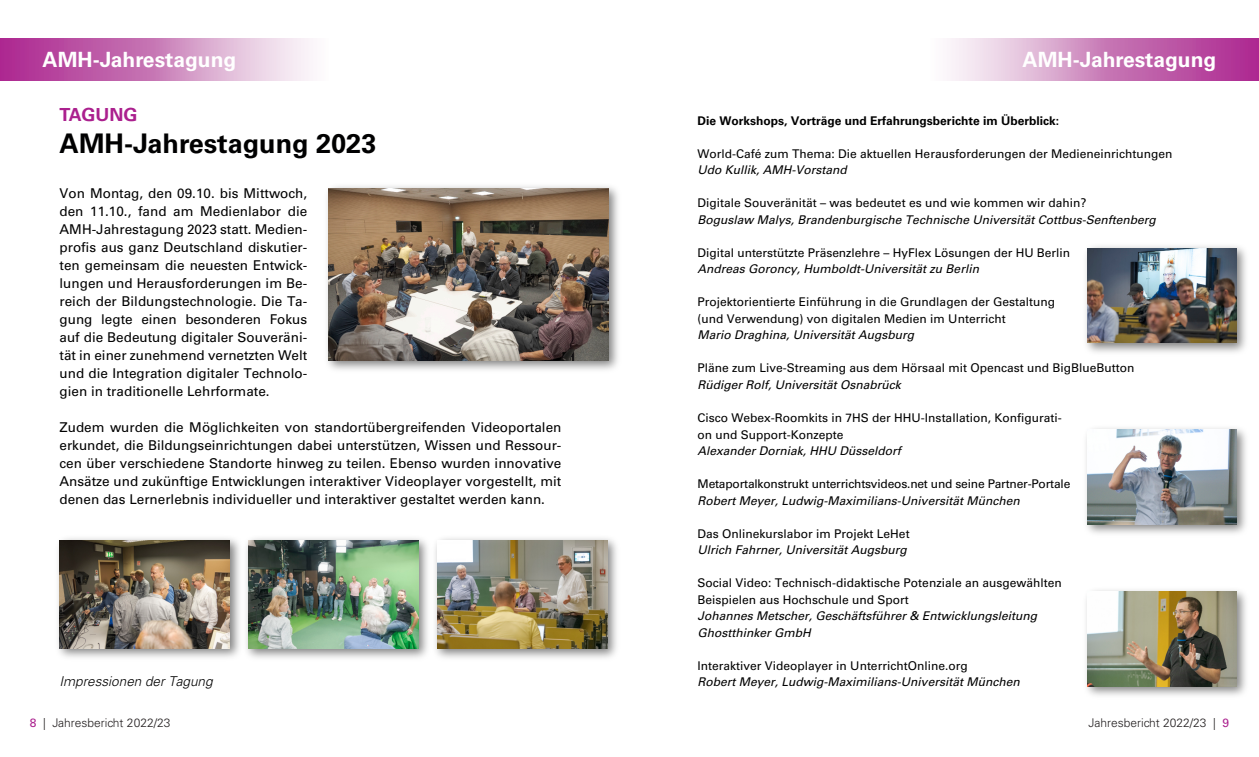
<style>
.page{position:relative;width:1259px;height:757px;background:#fff}
.page>*{position:absolute;margin:0;border:0;box-sizing:border-box;transform-origin:0 0}
.t1{font:700 27px "Univers LT Std";color:#000001}
.t2{font:700 21px "Univers LT Std";color:#fff}
.t3{font:700 18px "Univers LT Std";color:#ab208e}
.t4{font:13.5px/18px "Univers LT Std";color:#000001;text-align:justify}
.t5{font:italic 300 13.5px "Univers LT Std";color:#000001}
.t6{font:12px/16.5px "Univers LT Std";color:#000001}
.t7{font:italic 12px/16.5px "Univers LT Std";color:#000001}
.t8{font:700 12px "Univers LT Std";color:#000001}
.t9{font:300 12px "Univers LT Std";color:#231f20}
.s1{font-weight:400;color:#ab208e}
</style>
<div class="page">
<svg style="left:0;top:38px;width:310px;height:43px;background:#ce86be"></svg>
<svg style="left:950px;top:38px;width:309px;height:43px;background:#ce87be"></svg>
<img style="left:58px;top:538px;width:559px;height:120px">
<img style="left:60px;top:540px;width:170px;height:108px">
<img style="left:327px;top:186px;width:291px;height:184px">
<img style="left:328px;top:188px;width:280px;height:172px">
<img style="left:437px;top:540px;width:170px;height:108px">
<img style="left:1086px;top:246px;width:160px;height:107px">
<img style="left:1087px;top:248px;width:149px;height:95px">
<img style="left:1086px;top:428px;width:160px;height:106px">
<img style="left:1087px;top:430px;width:149px;height:94px">
<img style="left:1086px;top:590px;width:160px;height:106px">
<img style="left:1087px;top:592px;width:149px;height:94px">
<img style="left:248px;top:540px;width:170px;height:108px">
<h2 class="t2" style="left:43px;top:52px;width:195px">AMH-Jahrestagung</h2>
<h2 class="t2" style="left:1022px;top:52px;width:195px">AMH-Jahrestagung</h2>
<h3 class="t3" style="left:60px;top:108px;width:79px">TAGUNG</h3>
<h1 class="t1" style="left:60px;top:134px;width:318px">AMH-Jahrestagung 2023</h1>
<p class="t4" style="left:60px;top:186px;width:249px">Von Montag, den 09.10. bis Mittwoch, den 11.10., fand am Medienlabor die AMH-Jahrestagung 2023 statt. Medien&shy;profis aus ganz Deutschland diskutier&shy;ten gemeinsam die neuesten Entwick&shy;lungen und Herausforderungen im Be&shy;reich der Bildungstechnologie. Die Ta&shy;gung legte einen besonderen Fokus auf die Bedeutung digitaler Souveräni&shy;tät in einer zunehmend vernetzten Welt und die Integration digitaler Technolo&shy;gien in traditionelle Lehrformate.</p>
<p class="t4" style="left:60px;top:420px;width:503px">Zudem wurden die Möglichkeiten von standortübergreifenden Videoportalen erkundet, die Bildungseinrichtungen dabei unterstützen, Wissen und Ressour&shy;cen über verschiedene Standorte hinweg zu teilen. Ebenso wurden innovative Ansätze und zukünftige Entwicklungen interaktiver Videoplayer vorgestellt, mit denen das Lernerlebnis individueller und interaktiver gestaltet werden kann.</p>
<p class="t5" style="left:60px;top:676px;width:155px">Impressionen der Tagung</p>
<p class="t8" style="left:697px;top:116px;width:363px">Die Workshops, Vorträge und Erfahrungsberichte im Überblick:</p>
<p class="t6" style="left:697px;top:147px;width:476px">World-Café zum Thema: Die aktuellen Herausforderungen der Medieneinrichtungen</p>
<p class="t7" style="left:697px;top:163px;width:151px">Udo Kullik, AMH-Vorstand</p>
<p class="t6" style="left:697px;top:196px;width:390px">Digitale Souveränität – was bedeutet es und wie kommen wir dahin?</p>
<p class="t7" style="left:697px;top:213px;width:460px">Boguslaw Malys, Brandenburgische Technische Universität Cottbus-Senftenberg</p>
<p class="t6" style="left:697px;top:246px;width:374px">Digital unterstützte Präsenzlehre – HyFlex Lösungen der HU Berlin</p>
<p class="t7" style="left:697px;top:262px;width:283px">Andreas Goroncy, Humboldt-Universität zu Berlin</p>
<p class="t6" style="left:697px;top:295px;width:359px">Projektorientierte Einführung in die Grundlagen der Gestaltung (und Verwendung) von digitalen Medien im Unterricht</p>
<p class="t7" style="left:697px;top:328px;width:218px">Mario Draghina, Universität Augsburg</p>
<p class="t6" style="left:697px;top:361px;width:438px">Pläne zum Live-Streaming aus dem Hörsaal mit Opencast und BigBlueButton</p>
<p class="t7" style="left:697px;top:378px;width:205px">Rüdiger Rolf, Universität Osnabrück</p>
<p class="t6" style="left:697px;top:411px;width:366px">Cisco Webex-Roomkits in 7HS der HHU-Installation, Konfigurati&shy;on und Support-Konzepte</p>
<p class="t7" style="left:697px;top:444px;width:205px">Alexander Dorniak, HHU Düsseldorf</p>
<p class="t6" style="left:697px;top:477px;width:374px">Metaportalkonstrukt unterrichtsvideos.net und seine Partner-Portale</p>
<p class="t7" style="left:697px;top:493px;width:324px">Robert Meyer, Ludwig-Maximilians-Universität München</p>
<p class="t6" style="left:697px;top:526px;width:214px">Das Onlinekurslabor im Projekt LeHet</p>
<p class="t7" style="left:697px;top:543px;width:211px">Ulrich Fahrner, Universität Augsburg</p>
<p class="t6" style="left:697px;top:576px;width:366px">Social Video: Technisch-didaktische Potenziale an ausgewählten<br>Beispielen aus Hochschule und Sport</p>
<p class="t7" style="left:697px;top:609px;width:341px">Johannes Metscher, Geschäftsführer &amp; Entwicklungsleitung<br>Ghostthinker GmbH</p>
<p class="t6" style="left:697px;top:658px;width:272px">Interaktiver Videoplayer in UnterrichtOnline.org</p>
<p class="t7" style="left:697px;top:675px;width:324px">Robert Meyer, Ludwig-Maximilians-Universität München</p>
<p class="t9" style="left:30px;top:718px;width:142px"><span class="s1">8</span> | Jahresbericht 2022/23</p>
<p class="t9" style="left:1088px;top:718px;width:142px">Jahresbericht 2022/23 | <span class="s1">9</span></p>
</div>
